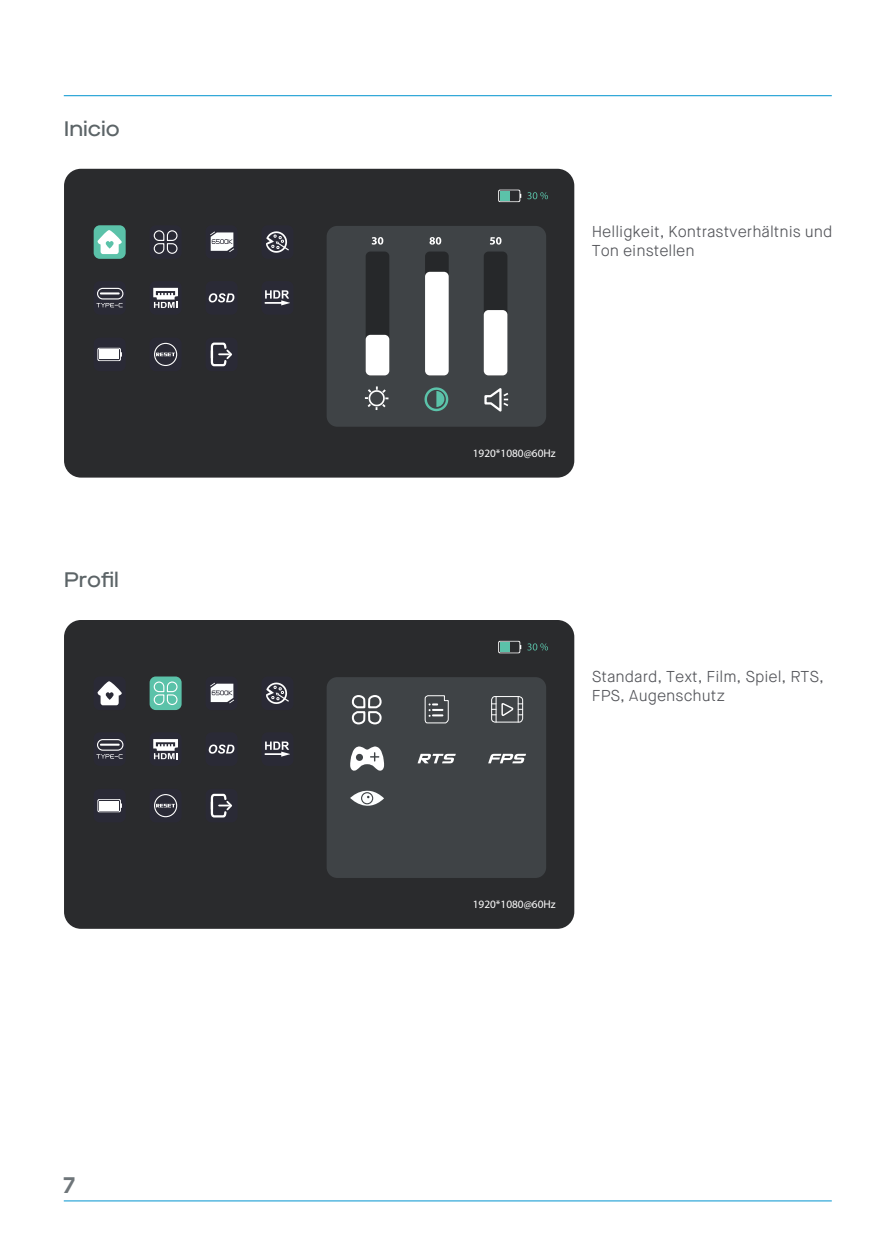
<style>
.page{position:relative;width:893px;height:1257px;background:#fff}
.page>*{position:absolute;margin:0;border:0;box-sizing:border-box;transform-origin:0 0}
.t1{font:700 22.5px "Maison Neue";color:#6e7579}
.t2{font:500 expanded 20.93px "Maison Neue";color:#5c6467}
.t3{font:300 15.75px/18.9px "Maison Neue";color:#54555a}
.t4{font:11.25px "Myriad Pro";color:#fff}
</style>
<div class="page">
<div style="left:64px;top:169px;width:510px;height:308px;background:#2a2b2d;border-radius:17px"></div>
<div style="left:94px;top:225px;width:32px;height:34px;background:#5bc2a9;border-radius:6px"></div>
<svg style="left:98px;top:230px;width:24px;height:24px"></svg>
<div style="left:206px;top:281px;width:32px;height:34px;background:#2a2a36;border-radius:6px"></div>
<svg style="left:209px;top:293px;width:25px;height:9px"></svg>
<div style="left:94px;top:338px;width:32px;height:33px;background:#2a2a36;border-radius:6px"></div>
<svg style="left:97px;top:348px;width:25px;height:13px"></svg>
<div style="left:94px;top:281px;width:32px;height:34px;background:#2a2a36;border-radius:6px"></div>
<div style="left:97px;top:288px;width:26px;height:11px;border:1px solid #fff;border-radius:5px"></div>
<hr style="left:100px;top:292px;width:20px;height:2px;background:#fff">
<svg style="left:96px;top:303px;width:27px;height:4px"></svg>
<div style="left:150px;top:281px;width:32px;height:34px;background:#2a2a36;border-radius:6px"></div>
<svg style="left:153px;top:288px;width:25px;height:20px"></svg>
<div style="left:150px;top:225px;width:32px;height:34px;background:#2a2a36;border-radius:6px"></div>
<svg style="left:153px;top:230px;width:25px;height:24px"></svg>
<div style="left:206px;top:225px;width:32px;height:34px;background:#2a2a36;border-radius:6px"></div>
<svg style="left:210px;top:231px;width:24px;height:21px"></svg>
<div style="left:327px;top:226px;width:219px;height:201px;background:#3f4346;border-radius:11px"></div>
<div style="left:366px;top:251px;width:23px;height:124px;background:#26282a;border-radius:5px"></div>
<div style="left:425px;top:251px;width:24px;height:124px;background:#26282a;border-radius:5px"></div>
<div style="left:484px;top:251px;width:23px;height:124px;background:#26282a;border-radius:5px"></div>
<svg style="left:365px;top:386px;width:23px;height:24px"></svg>
<svg style="left:424px;top:387px;width:24px;height:24px"></svg>
<svg style="left:484px;top:388px;width:25px;height:24px"></svg>
<svg style="left:372px;top:237px;width:7px;height:8px"></svg>
<svg style="left:378px;top:237px;width:5px;height:8px"></svg>
<svg style="left:429px;top:237px;width:8px;height:8px"></svg>
<svg style="left:436px;top:237px;width:5px;height:8px"></svg>
<svg style="left:490px;top:237px;width:7px;height:8px"></svg>
<svg style="left:496px;top:237px;width:5px;height:8px"></svg>
<div style="left:366px;top:335px;width:23px;height:40px;background:#fff;border-radius:5px"></div>
<div style="left:425px;top:272px;width:24px;height:103px;background:#fff;border-radius:5px"></div>
<div style="left:484px;top:310px;width:23px;height:65px;background:#fff;border-radius:5px"></div>
<div style="left:261px;top:225px;width:33px;height:34px;background:#2a2a36;border-radius:6px"></div>
<svg style="left:266px;top:231px;width:23px;height:22px"></svg>
<svg style="left:498px;top:190px;width:23px;height:12px"></svg>
<svg style="left:527px;top:192px;width:21px;height:7px"></svg>
<div style="left:261px;top:281px;width:33px;height:34px;background:#2a2a36;border-radius:6px"></div>
<svg style="left:265px;top:290px;width:25px;height:15px"></svg>
<div style="left:150px;top:338px;width:32px;height:33px;background:#2a2a36;border-radius:6px"></div>
<svg style="left:154px;top:343px;width:23px;height:23px"></svg>
<div style="left:206px;top:338px;width:32px;height:33px;background:#2a2a36;border-radius:6px"></div>
<svg style="left:210px;top:342px;width:22px;height:25px"></svg>
<div style="left:64px;top:620px;width:510px;height:308px;background:#2a2b2d;border-radius:17px"></div>
<div style="left:94px;top:676px;width:32px;height:34px;background:#2a2a36;border-radius:6px"></div>
<svg style="left:98px;top:681px;width:24px;height:24px"></svg>
<div style="left:206px;top:732px;width:32px;height:34px;background:#2a2a36;border-radius:6px"></div>
<svg style="left:209px;top:744px;width:25px;height:9px"></svg>
<div style="left:94px;top:789px;width:32px;height:33px;background:#2a2a36;border-radius:6px"></div>
<svg style="left:97px;top:799px;width:25px;height:13px"></svg>
<div style="left:94px;top:732px;width:32px;height:34px;background:#2a2a36;border-radius:6px"></div>
<div style="left:97px;top:739px;width:26px;height:11px;border:1px solid #fff;border-radius:5px"></div>
<hr style="left:100px;top:743px;width:20px;height:2px;background:#fff">
<svg style="left:96px;top:754px;width:27px;height:4px"></svg>
<div style="left:150px;top:732px;width:32px;height:34px;background:#2a2a36;border-radius:6px"></div>
<svg style="left:153px;top:739px;width:25px;height:20px"></svg>
<div style="left:150px;top:676px;width:32px;height:34px;background:#5bc2a9;border-radius:6px"></div>
<svg style="left:153px;top:681px;width:25px;height:24px"></svg>
<div style="left:206px;top:676px;width:32px;height:34px;background:#2a2a36;border-radius:6px"></div>
<svg style="left:210px;top:682px;width:24px;height:21px"></svg>
<div style="left:261px;top:676px;width:33px;height:34px;background:#2a2a36;border-radius:6px"></div>
<svg style="left:266px;top:682px;width:23px;height:22px"></svg>
<svg style="left:498px;top:641px;width:23px;height:12px"></svg>
<svg style="left:527px;top:643px;width:21px;height:7px"></svg>
<div style="left:261px;top:732px;width:33px;height:34px;background:#2a2a36;border-radius:6px"></div>
<svg style="left:265px;top:741px;width:25px;height:15px"></svg>
<div style="left:150px;top:789px;width:32px;height:33px;background:#2a2a36;border-radius:6px"></div>
<svg style="left:154px;top:794px;width:23px;height:23px"></svg>
<div style="left:206px;top:789px;width:32px;height:33px;background:#2a2a36;border-radius:6px"></div>
<svg style="left:210px;top:793px;width:22px;height:25px"></svg>
<div style="left:327px;top:677px;width:219px;height:201px;background:#3f4346;border-radius:11px"></div>
<svg style="left:424px;top:695px;width:25px;height:28px"></svg>
<div style="left:491px;top:696px;width:32px;height:26px;border:1px solid #fff;border-radius:3px"></div>
<svg style="left:492px;top:696px;width:31px;height:26px"></svg>
<svg style="left:350px;top:746px;width:35px;height:25px"></svg>
<svg style="left:351px;top:695px;width:31px;height:30px"></svg>
<svg style="left:350px;top:790px;width:34px;height:16px"></svg>
<svg style="left:418px;top:753px;width:38px;height:10px"></svg>
<svg style="left:488px;top:753px;width:38px;height:10px"></svg>
<hr style="left:64px;top:95px;width:768px;height:1px;background:#0094cf">
<hr style="left:64px;top:1200px;width:768px;height:1px;background:#0094cf">
<h2 class="t2" style="left:64px;top:114px;width:58px">Inicio</h2>
<h2 class="t2" style="left:64px;top:565px;width:57px">Profil</h2>
<h1 class="t1" style="left:64px;top:1171px;width:13px">7</h1>
<p class="t3" style="left:592px;top:222px;width:242px">Helligkeit, Kontrastverhältnis und<br>Ton einstellen</p>
<p class="t4" style="left:473px;top:446px;width:84px">1920*1080@60Hz</p>
<p class="t3" style="left:592px;top:667px;width:234px">Standard, Text, Film, Spiel, RTS,<br>FPS, Augenschutz</p>
<p class="t4" style="left:473px;top:897px;width:84px">1920*1080@60Hz</p>
</div>
